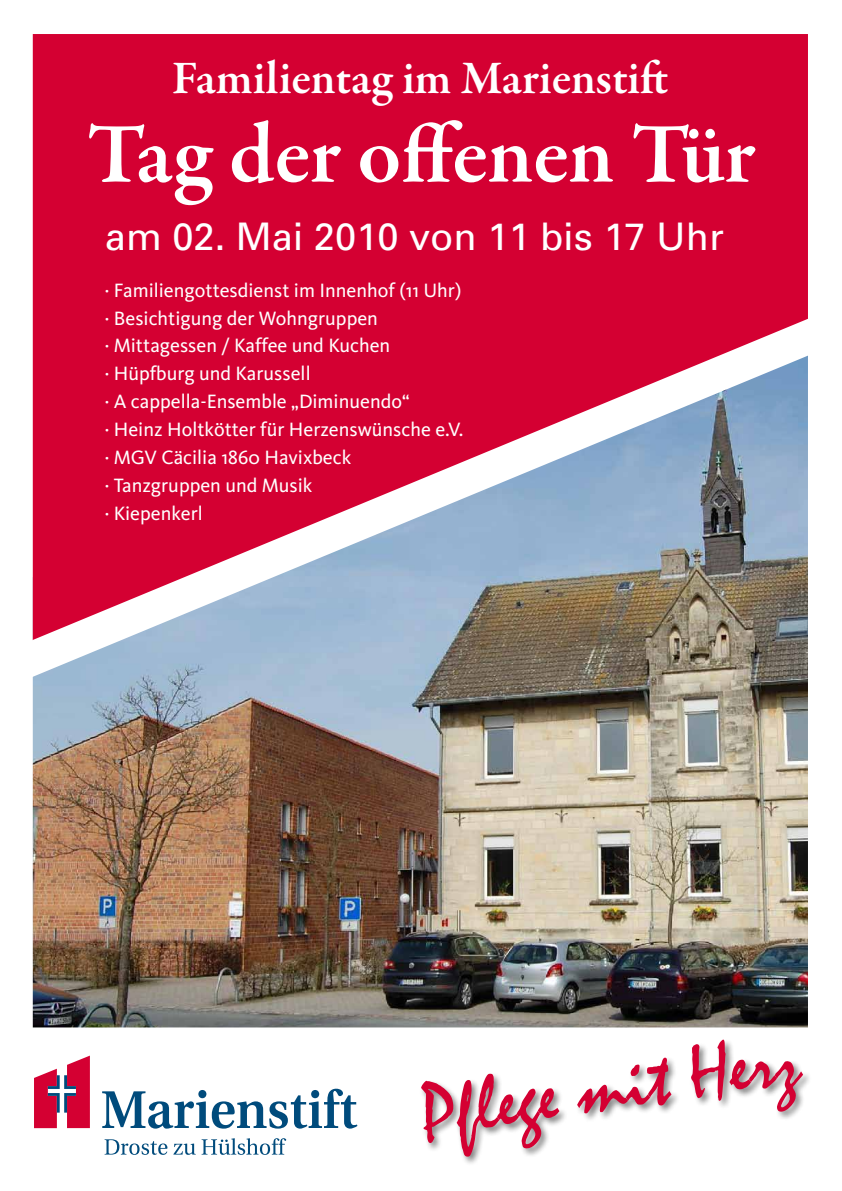
<style>
.page{position:relative;width:842px;height:1191px;background:#fff}
.page>*{position:absolute;margin:0;border:0;box-sizing:border-box;transform-origin:0 0}
.t1{font:600 87px "Garamond Premr Pro";letter-spacing:-.015em;color:#fff}
.t2{font:80px "Mistral";color:#d40032}
.t3{font:600 47.5px "Garamond Premr Pro";color:#fff}
.t4{font:38px "Univers";color:#fff}
.t5{font:20px/27.8px "Kievit";color:#fff}
</style>
<div class="page">
<svg style="left:105px;top:1138px;width:181px;height:16px"></svg>
<svg style="left:102px;top:1088px;width:255px;height:40px"></svg>
<svg style="left:34px;top:1055px;width:56px;height:73px"></svg>
<img style="left:33px;top:690px;width:775px;height:337px">
<div style="left:33px;top:34px;width:775px;height:271px;background:#d40032"></div>
<div style="left:419px;top:1037px;width:393px;height:128px;background:#000;opacity:.5"></div>
<svg style="left:32px;top:305px;width:776px;height:385px;background:#b85f7b"></svg>
<h3 class="t3" style="left:172px;top:50px;width:498px">Familientag im Marienstift</h3>
<h1 class="t1" style="left:87px;top:102px;width:670px">Tag der offenen Tür</h1>
<h3 class="t4" style="left:105px;top:214px;width:620px">am 02. Mai 2010 von 11 bis 17 Uhr</h3>
<p class="t5" style="left:105px;top:276px;width:360px">· Familiengottesdienst im Innenhof (11 Uhr) · Besichtigung der Wohngruppen<br>· Mittagessen / Kaffee und Kuchen<br>· Hüpfburg und Karussell<br>· A cappella-Ensemble „Diminuendo“<br>· Heinz Holtkötter für Herzenswünsche e.V. · MGV Cäcilia 1860 Havixbeck<br>· Tanzgruppen und Musik<br>· Kiepenkerl</p>
<h2 class="t2" style="left:414px;top:1071px;width:385px;rotate:-9deg">Pflege mit Herz</h2>
</div>
